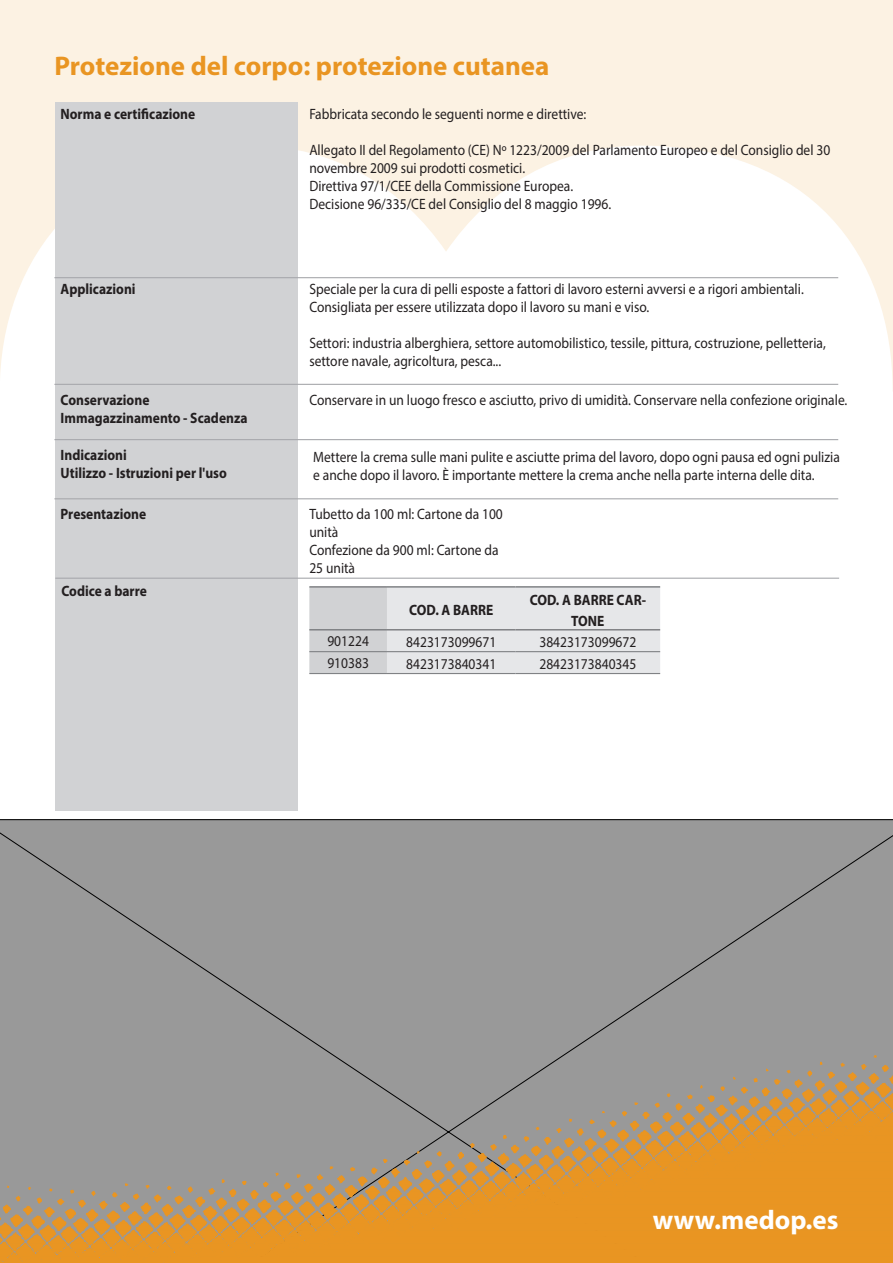
<style>
.page{position:relative;width:893px;height:1263px;background:#fff}
.page>*{position:absolute;margin:0;border:0;box-sizing:border-box;transform-origin:0 0}
.t1{font:700 27px "Myriad Pro";color:#e99522}
.t2{font:700 27px "Myriad Pro";color:#fff}
.t3{font:15px/18px "Myriad Pro";color:#231f20;scale:.9 1}
.t4{font:700 15px/21px "Myriad Pro";color:#231f20;text-align:center;scale:.9 1}
</style>
<div class="page">
<svg style="left:0;top:0;width:893px;height:389px;fill:#fcf2e3"></svg>
<div style="left:55px;top:102px;width:243px;height:708px;background:#d1d2d4"></div>
<hr style="left:54px;top:277px;width:784px;height:1px;background:#a8a9ad">
<hr style="left:54px;top:384px;width:784px;height:1px;background:#a8a9ad">
<hr style="left:54px;top:439px;width:784px;height:1px;background:#a8a9ad">
<hr style="left:54px;top:498px;width:784px;height:1px;background:#a8a9ad">
<hr style="left:55px;top:578px;width:784px;height:1px;background:#a8a9ad">
<svg style="left:309px;top:588px;width:351px;height:85px;background:#e0e1e3"></svg>
<hr style="left:309px;top:651px;width:78px;height:1px;background:#808285">
<hr style="left:387px;top:651px;width:129px;height:1px;background:#808285">
<hr style="left:516px;top:651px;width:144px;height:1px;background:#808285">
<hr style="left:309px;top:673px;width:78px;height:1px;background:#808285">
<hr style="left:387px;top:673px;width:129px;height:1px;background:#808285">
<hr style="left:516px;top:673px;width:144px;height:1px;background:#808285">
<hr style="left:309px;top:586px;width:78px;height:2px;background:#808285">
<hr style="left:387px;top:586px;width:129px;height:2px;background:#808285">
<hr style="left:516px;top:586px;width:144px;height:2px;background:#808285">
<hr style="left:387px;top:629px;width:129px;height:1px;background:#808285">
<hr style="left:516px;top:629px;width:144px;height:1px;background:#808285">
<hr style="left:309px;top:629px;width:78px;height:1px;background:#808285">
<div style="left:0;top:819px;width:893px;height:236px;background:#999"></div>
<svg style="left:0;top:1055px;width:893px;height:208px;background:#bd9662"></svg>
<p class="t1" style="left:54px;top:48px;width:496px">Protezione del corpo: protezione cutanea</p>
<p class="t4" style="left:61px;top:103px;width:151px">Norma e certificazione</p>
<p class="t3" style="left:309px;top:105px;width:309px">Fabbricata secondo le seguenti norme e direttive:</p>
<p class="t3" style="left:309px;top:141px;width:580px">Allegato II del Regolamento (CE) Nº 1223/2009 del Parlamento Europeo e del Consiglio del 30 novembre 2009 sui prodotti cosmetici.</p>
<p class="t3" style="left:309px;top:177px;width:295px">Direttiva 97/1/CEE della Commissione Europea.</p>
<p class="t3" style="left:309px;top:195px;width:337px">Decisione 96/335/CE del Consiglio del 8 maggio 1996.</p>
<p class="t4" style="left:61px;top:278px;width:85px">Applicazioni</p>
<p class="t4" style="left:61px;top:389px;width:100px">Conservazione</p>
<p class="t4" style="left:61px;top:407px;width:209px">Immagazzinamento - Scadenza</p>
<p class="t4" style="left:61px;top:444px;width:75px">Indicazioni</p>
<p class="t4" style="left:61px;top:462px;width:186px">Utilizzo - Istruzioni per l'uso</p>
<p class="t4" style="left:61px;top:503px;width:97px">Presentazione</p>
<p class="t4" style="left:61px;top:580px;width:96px">Codice a barre</p>
<p class="t3" style="left:309px;top:280px;width:551px">Speciale per la cura di pelli esposte a fattori di lavoro esterni avversi e a rigori ambientali.<br>Consigliata per essere utilizzata dopo il lavoro su mani e viso.</p>
<p class="t3" style="left:309px;top:334px;width:575px">Settori: industria alberghiera, settore automobilistico, tessile, pittura, costruzione, pelletteria, settore navale, agricoltura, pesca...</p>
<p class="t3" style="left:309px;top:390px;width:599px">Conservare in un luogo fresco e asciutto, privo di umidità. Conservare nella confezione originale.</p>
<p class="t3" style="left:313px;top:447px;width:587px">Mettere la crema sulle mani pulite e asciutte prima del lavoro, dopo ogni pausa ed ogni pulizia e anche dopo il lavoro. È importante mettere la crema anche nella parte interna delle dita.</p>
<p class="t3" style="left:309px;top:504px;width:216px">Tubetto da 100 ml: Cartone da 100 unità<br>Confezione da 900 ml: Cartone da<br>25 unità</p>
<p class="t4" style="left:409px;top:599px;width:95px">COD. A BARRE</p>
<p class="t4" style="left:530px;top:588px;width:131px">COD. A BARRE CAR-<br>TONE</p>
<p class="t3" style="left:327px;top:632px;width:48px">901224</p>
<p class="t3" style="left:406px;top:633px;width:102px">8423173099671</p>
<p class="t3" style="left:539px;top:633px;width:109px">38423173099672</p>
<p class="t3" style="left:327px;top:654px;width:48px">910383</p>
<p class="t3" style="left:406px;top:655px;width:102px">8423173840341</p>
<p class="t3" style="left:539px;top:655px;width:109px">28423173840345</p>
<p class="t2" style="left:653px;top:1202px;width:187px">www.medop.es</p>
</div>
